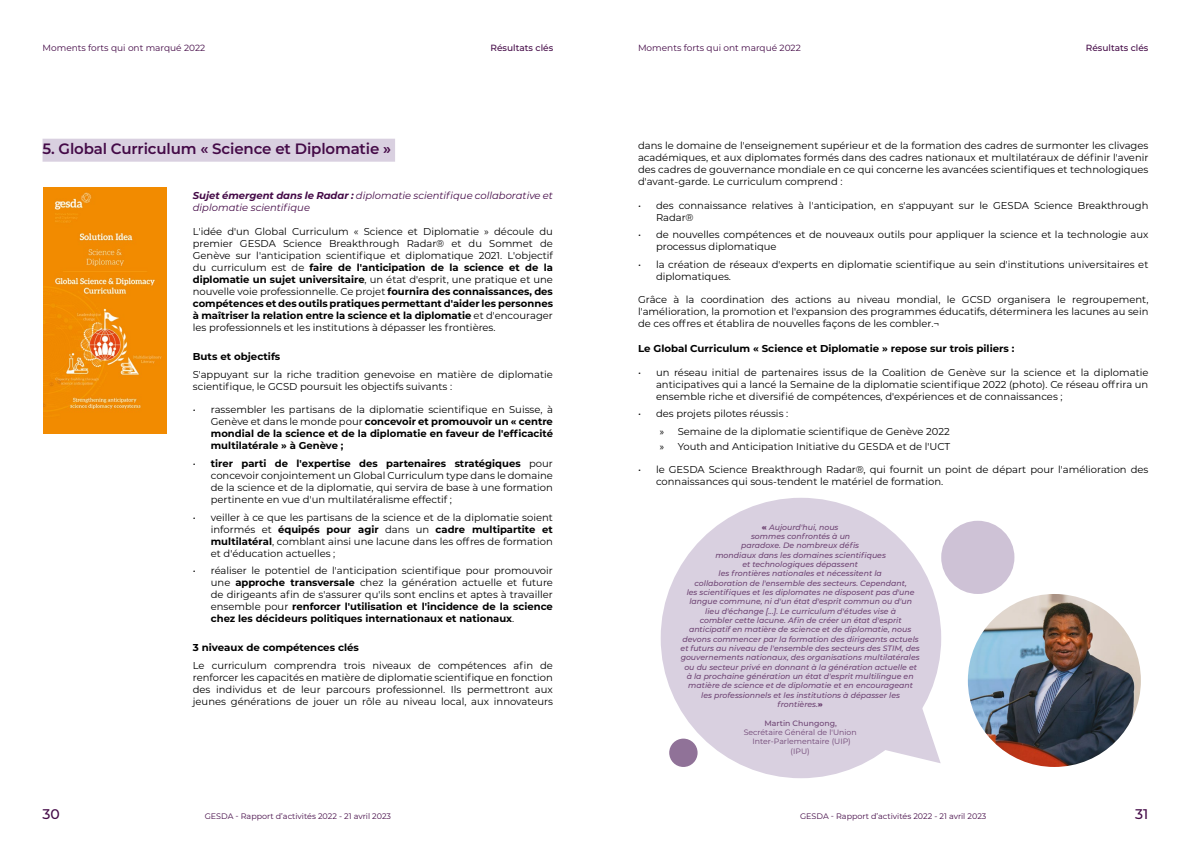
<style>
.page{position:relative;width:1191px;height:842px;background:#fff}
.page>*{position:absolute;margin:0;border:0;box-sizing:border-box;transform-origin:0 0}
.t1{font:600 15px "Montserrat";letter-spacing:-.01em;color:#440a47}
.t2{font:500 14px "Montserrat";color:#440a47}
.t3{font:10px/12px "Montserrat";color:#000;text-align:justify}
.t4{font:700 10px/12px "Montserrat";color:#000;text-align:justify}
.t5{font:italic 10px/12px "Montserrat";color:#440a47}
.t6{font:9px "Montserrat";color:#440a47}
.t7{font:500 9px "Montserrat";color:#440a47}
.t8{font:8px "Montserrat";color:#440a47}
.t9{font:italic 500 7.8px/9.3px "Montserrat";color:#6e4473;text-align:center}
.t10{font:7.8px/9.3px "Montserrat";color:#6e4473;text-align:center}
.t11{font:500 7.8px "Montserrat";color:#6e4473}
.s1{font-weight:700}
.s2{font-weight:400;font-style:italic}
.s3{font-weight:400}
.s4{font-style:italic}
.s5{font-family:"Myriad Pro"}
.s6{font-weight:900;font-style:normal}
</style>
<div class="page">
<img style="left:43px;top:188px;width:123px;height:246px">
<svg style="left:684px;top:513px;width:256px;height:250px"></svg>
<div style="left:660px;top:498px;width:281px;height:280px;background:#d9d0e0;border-radius:50%"></div>
<div style="left:669px;top:739px;width:28px;height:28px;background:#907298;border-radius:50%"></div>
<div style="left:941px;top:521px;width:73px;height:73px;background:#cec2d6;border-radius:50%"></div>
<img style="left:968px;top:594px;width:172px;height:173px;border-radius:86px">
<div style="left:43px;top:139px;width:352px;height:23px;background:#d9d0e0"></div>
<p class="t6" style="left:43px;top:42px;width:164px">Moments forts qui ont marqué 2022</p>
<p class="t6" style="left:638px;top:42px;width:164px">Moments forts qui ont marqué 2022</p>
<p class="t7" style="left:490px;top:42px;width:64px">Résultats clés</p>
<p class="t7" style="left:1085px;top:42px;width:64px">Résultats clés</p>
<h1 class="t1" style="left:43px;top:138px;width:350px">5. Global Curriculum « Science et Diplomatie »</h1>
<p class="t5" style="left:193px;top:189px;width:361px"><span class="s1">Sujet émergent dans le Radar :</span> diplomatie scientifique collaborative et diplomatie scientifique</p>
<p class="t3" style="left:193px;top:225px;width:362px">L'idée d'un Global Curriculum « Science et Diplomatie » découle du premier GESDA Science Breakthrough Radar® et du Sommet de Genève sur l'anticipation scientifique et diplomatique 2021. L'objectif du curriculum est de <span class="s1">faire de l'anticipation de la science et de la diplomatie un sujet universitaire</span>, un état d'esprit, une pratique et une nouvelle voie professionnelle. Ce projet <span class="s1">fournira des connaissances, des compétences et des outils pratiques permettant d'aider les personnes à maîtriser la relation entre la science et la diplomatie</span> et d'encourager les professionnels et les institutions à dépasser les frontières.</p>
<p class="t4" style="left:193px;top:350px;width:89px">Buts et objectifs</p>
<p class="t3" style="left:193px;top:368px;width:361px">S'appuyant sur la riche tradition genevoise en matière de diplomatie scientifique, le GCSD poursuit les objectifs suivants :</p>
<p class="t4" style="left:211px;top:403px;width:344px;text-indent:-18px"><span class="s2">•</span> <span class="s3">rassembler les partisans de la diplomatie scientifique en Suisse, à Genève et dans le monde pour</span> concevoir et promouvoir un « centre mondial de la science et de la diplomatie en faveur de l'efficacité multilatérale » à Genève ;</p>
<p class="t3" style="left:211px;top:457px;width:344px;text-indent:-18px"><span class="s4">•</span> <span class="s1">tirer parti de l'expertise des partenaires stratégiques</span> pour concevoir conjointement un Global Curriculum type dans le domaine de la science et de la diplomatie, qui servira de base à une formation pertinente en vue d'un multilatéralisme effectif ;</p>
<p class="t3" style="left:211px;top:511px;width:344px;text-indent:-18px"><span class="s4">•</span> veiller à ce que les partisans de la science et de la diplomatie soient informés et <span class="s1">équipés pour agir</span> dans un <span class="s1">cadre multipartite et multilatéral</span>, comblant ainsi une lacune dans les offres de formation et d'éducation actuelles ;</p>
<p class="t3" style="left:211px;top:564px;width:344px;text-indent:-18px"><span class="s4">•</span> réaliser le potentiel de l'anticipation scientifique pour promouvoir une <span class="s1">approche transversale</span> chez la génération actuelle et future de dirigeants afin de s'assurer qu'ils sont enclins et aptes à travailler ensemble pour <span class="s1">renforcer l'utilisation et l'incidence de la science chez les décideurs politiques internationaux et nationaux</span>.</p>
<p class="t4" style="left:193px;top:641px;width:168px">3 niveaux de compétences clés</p>
<p class="t3" style="left:193px;top:659px;width:362px">Le curriculum comprendra trois niveaux de compétences afin de renforcer les capacités en matière de diplomatie scientifique en fonction des individus et de leur parcours professionnel. Ils permettront aux jeunes générations de jouer un rôle au niveau local, aux innovateurs</p>
<p class="t3" style="left:638px;top:139px;width:512px">dans le domaine de l'enseignement supérieur et de la formation des cadres de surmonter les clivages académiques, et aux diplomates formés dans des cadres nationaux et multilatéraux de définir l'avenir des cadres de gouvernance mondiale en ce qui concerne les avancées scientifiques et technologiques d'avant-garde. Le curriculum comprend :</p>
<p class="t3" style="left:656px;top:199px;width:494px;text-indent:-18px"><span class="s4">•</span> des connaissance relatives à l'anticipation, en s'appuyant sur le GESDA Science Breakthrough<br>Radar®</p>
<p class="t3" style="left:656px;top:228px;width:494px;text-indent:-18px"><span class="s4">•</span> de nouvelles compétences et de nouveaux outils pour appliquer la science et la technologie aux processus diplomatique</p>
<p class="t3" style="left:656px;top:258px;width:494px;text-indent:-18px"><span class="s4">•</span> la création de réseaux d'experts en diplomatie scientifique au sein d'institutions universitaires et diplomatiques.</p>
<p class="t3" style="left:638px;top:293px;width:512px">Grâce à la coordination des actions au niveau mondial, le GCSD organisera le regroupement, l'amélioration, la promotion et l'expansion des programmes éducatifs, déterminera les lacunes au sein de ces offres et établira de nouvelles façons de les combler.¬</p>
<p class="t4" style="left:638px;top:342px;width:378px">Le Global Curriculum « Science et Diplomatie » repose sur trois piliers :</p>
<p class="t3" style="left:656px;top:366px;width:494px;text-indent:-18px"><span class="s4">•</span> un réseau initial de partenaires issus de la Coalition de Genève sur la science et la diplomatie anticipatives qui a lancé la Semaine de la diplomatie scientifique 2022 (photo). Ce réseau offrira un ensemble riche et diversifié de compétences, d'expériences et de connaissances ;</p>
<p class="t3" style="left:659px;top:405px;width:291px;line-height:17.7px;text-indent:-22px"><span class="s4">•</span> des projets pilotes réussis :<br><span class="s5">»</span> Semaine de la diplomatie scientifique de Genève 2022</p>
<p class="t3" style="left:659px;top:440px;width:292px"><span class="s5">»</span> Youth and Anticipation Initiative du GESDA et de l'UCT</p>
<p class="t3" style="left:656px;top:463px;width:494px;text-indent:-18px"><span class="s4">•</span> le GESDA Science Breakthrough Radar®, qui fournit un point de départ pour l'amélioration des connaissances qui sous-tendent le matériel de formation.</p>
<p class="t9" style="left:680px;top:522px;width:241px"><span class="s6">«</span> Aujourd'hui, nous<br>sommes confrontés à un<br>paradoxe. De nombreux défis<br>mondiaux dans les domaines scientifiques<br>et technologiques dépassent<br>les frontières nationales et nécessitent la<br>collaboration de l'ensemble des secteurs. Cependant,<br>les scientifiques et les diplomates ne disposent pas d'une langue commune, ni d'un état d'esprit commun ou d'un<br>lieu d'échange [...]. Le curriculum d'études vise à<br>combler cette lacune. Afin de créer un état d'esprit anticipatif en matière de science et de diplomatie, nous devons commencer par la formation des dirigeants actuels et futurs au niveau de l'ensemble des secteurs des STIM, des gouvernements nationaux, des organisations multilatérales ou du secteur privé en donnant à la génération actuelle et à la prochaine génération un état d'esprit multilingue en matière de science et de diplomatie et en encourageant<br>les professionnels et les institutions à dépasser les frontières.<span class="s6">»</span></p>
<p class="t11" style="left:764px;top:717px;width:74px">Martin Chungong,</p>
<p class="t10" style="left:743px;top:727px;width:114px">Secrétaire Général de l'Union<br>Inter-Parlementaire (UIP) (IPU)</p>
<h2 class="t2" style="left:43px;top:804px;width:19px">30</h2>
<p class="t8" style="left:205px;top:811px;width:188px">GESDA - Rapport d’activités 2022 - 21 avril 2023</p>
<p class="t8" style="left:800px;top:811px;width:188px">GESDA - Rapport d’activités 2022 - 21 avril 2023</p>
<h2 class="t2" style="left:1135px;top:804px;width:15px">31</h2>
</div>
